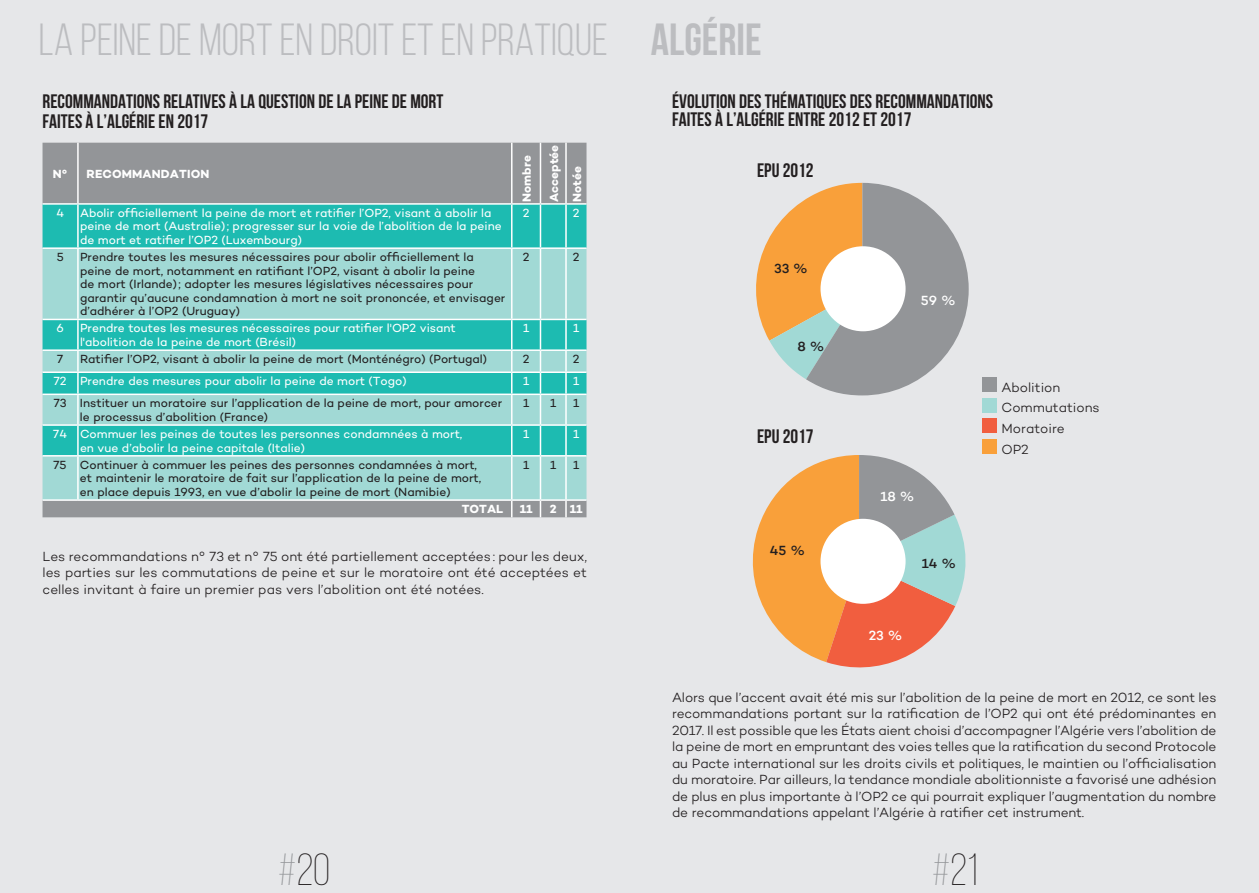
<style>
.page{position:relative;width:1259px;height:893px;background:#e6e7e9}
.page>*{position:absolute;margin:0;border:0;box-sizing:border-box;transform-origin:0 0}
.t1{font:45px "Bebas Neue";color:#bcbdc0}
.t2{font:300 45px "Bebas Neue";color:#231f20}
.t3{font:700 19.5px/18px "Bebas Neue";color:#231f20}
.t4{font:300 13.5px/16.5px "Campton";color:#231f20;text-align:justify}
.t5{font:500 13.5px "Campton";color:#231f20}
.t6{font:500 13.5px "Campton";color:#fff}
.t7{font:12px/13.5px "Campton";color:#231f20}
.t8{font:12px/13.5px "Campton";color:#fff}
.t9{font:700 12px/23px "Campton";color:#fff}
.s1{font-weight:700}
.s2{color:#939598}
</style>
<div class="page">
<svg style="left:756px;top:183px;width:212px;height:212px"></svg>
<svg style="left:752px;top:455px;width:214px;height:213px"></svg>
<div style="left:982px;top:377px;width:15px;height:15px;background:#939598"></div>
<div style="left:982px;top:398px;width:15px;height:14px;background:#a1d9d5"></div>
<div style="left:982px;top:418px;width:15px;height:15px;background:#f15e3f"></div>
<div style="left:982px;top:439px;width:15px;height:15px;background:#f9a03a"></div>
<div style="left:43px;top:143px;width:543px;height:374px;background:#939598"></div>
<div style="left:43px;top:205px;width:543px;height:42px;background:#1dbbb1"></div>
<svg style="left:43px;top:249px;width:543px;height:250px;background:#79d0ca"></svg>
<hr style="left:77px;top:143px;width:2px;height:60px;background:#fff">
<hr style="left:511px;top:143px;width:1px;height:60px;background:#fff">
<hr style="left:540px;top:143px;width:1px;height:60px;background:#fff">
<hr style="left:565px;top:143px;width:2px;height:60px;background:#fff">
<hr style="left:43px;top:203px;width:35px;height:2px;background:#fff">
<hr style="left:78px;top:203px;width:434px;height:2px;background:#fff">
<hr style="left:77px;top:205px;width:2px;height:42px;background:#fff">
<hr style="left:512px;top:203px;width:28px;height:2px;background:#fff">
<hr style="left:511px;top:205px;width:1px;height:42px;background:#fff">
<hr style="left:540px;top:203px;width:26px;height:2px;background:#fff">
<hr style="left:540px;top:205px;width:1px;height:42px;background:#fff">
<hr style="left:566px;top:203px;width:20px;height:2px;background:#fff">
<hr style="left:565px;top:205px;width:2px;height:42px;background:#fff">
<hr style="left:43px;top:247px;width:35px;height:2px;background:#fff">
<hr style="left:78px;top:247px;width:434px;height:2px;background:#fff">
<hr style="left:77px;top:249px;width:2px;height:70px;background:#fff">
<hr style="left:512px;top:247px;width:28px;height:2px;background:#fff">
<hr style="left:511px;top:249px;width:1px;height:70px;background:#fff">
<hr style="left:540px;top:247px;width:26px;height:2px;background:#fff">
<hr style="left:540px;top:249px;width:1px;height:70px;background:#fff">
<hr style="left:566px;top:247px;width:20px;height:2px;background:#fff">
<hr style="left:565px;top:249px;width:2px;height:70px;background:#fff">
<hr style="left:77px;top:351px;width:2px;height:20px;background:#fff">
<hr style="left:43px;top:371px;width:35px;height:2px;background:#fff">
<hr style="left:78px;top:371px;width:434px;height:2px;background:#fff">
<hr style="left:77px;top:373px;width:2px;height:21px;background:#fff">
<hr style="left:43px;top:394px;width:35px;height:1px;background:#fff">
<hr style="left:78px;top:394px;width:434px;height:1px;background:#fff">
<hr style="left:77px;top:395px;width:2px;height:29px;background:#fff">
<hr style="left:43px;top:424px;width:35px;height:2px;background:#fff">
<hr style="left:78px;top:424px;width:434px;height:2px;background:#fff">
<hr style="left:77px;top:426px;width:2px;height:29px;background:#fff">
<hr style="left:43px;top:455px;width:35px;height:2px;background:#fff">
<hr style="left:78px;top:455px;width:434px;height:2px;background:#fff">
<hr style="left:77px;top:457px;width:2px;height:42px;background:#fff">
<hr style="left:512px;top:455px;width:28px;height:2px;background:#fff">
<hr style="left:511px;top:457px;width:1px;height:42px;background:#fff">
<hr style="left:540px;top:455px;width:26px;height:2px;background:#fff">
<hr style="left:540px;top:457px;width:1px;height:42px;background:#fff">
<hr style="left:566px;top:455px;width:20px;height:2px;background:#fff">
<hr style="left:565px;top:457px;width:2px;height:42px;background:#fff">
<hr style="left:43px;top:499px;width:35px;height:2px;background:#fff">
<hr style="left:78px;top:499px;width:434px;height:2px;background:#fff">
<hr style="left:512px;top:499px;width:28px;height:2px;background:#fff">
<svg style="left:511px;top:501px;width:1px;height:16px"></svg>
<hr style="left:540px;top:499px;width:26px;height:2px;background:#fff">
<svg style="left:540px;top:501px;width:1px;height:16px"></svg>
<hr style="left:566px;top:499px;width:20px;height:2px;background:#fff">
<svg style="left:565px;top:501px;width:2px;height:16px"></svg>
<hr style="left:77px;top:320px;width:2px;height:29px;background:#fff">
<hr style="left:43px;top:319px;width:35px;height:1px;background:#fff">
<hr style="left:78px;top:319px;width:434px;height:1px;background:#fff">
<svg style="left:511px;top:319px;width:75px;height:136px;background:#61ccc5"></svg>
<hr style="left:43px;top:349px;width:35px;height:2px;background:#fff">
<hr style="left:78px;top:349px;width:434px;height:2px;background:#fff">
<hr style="left:512px;top:349px;width:28px;height:2px;background:#fff">
<hr style="left:540px;top:349px;width:26px;height:2px;background:#fff">
<hr style="left:566px;top:349px;width:20px;height:2px;background:#fff">
<div style="left:820px;top:246px;width:85px;height:85px;background:#fff;border-radius:50%"></div>
<div style="left:770px;top:544px;width:51px;height:51px;background:#f9a03a"></div>
<div style="left:820px;top:519px;width:85px;height:85px;background:#fff;border-radius:50%"></div>
<h1 class="t1" style="left:39px;top:15px;width:724px">LA PEINE DE MORT EN DROIT ET EN PRATIQUE <span class="s1">ALGÉRIE</span></h1>
<h2 class="t3" style="left:43px;top:91px;width:402px;line-height:19.5px">RECOMMANDATIONS RELATIVES À LA QUESTION DE LA PEINE DE MORT<br>FAITES À L’ALGÉRIE EN 2017</h2>
<p class="t9" style="left:53px;top:162px;width:16px">N°</p>
<p class="t9" style="left:86px;top:162px;width:124px">RECOMMANDATION</p>
<p class="t9" style="left:515px;top:202px;width:48px;rotate:-90deg">Nombre</p>
<p class="t9" style="left:542px;top:202px;width:58px;rotate:-90deg">Acceptée<br>Notée</p>
<p class="t8" style="left:56px;top:206px;width:9px">4</p>
<p class="t8" style="left:80px;top:206px;width:423px">Abolir officiellement la peine de mort et ratifier l’OP2, visant à abolir la peine de mort (Australie); progresser sur la voie de l’abolition de la peine de mort et ratifier l’OP2 (Luxembourg)</p>
<p class="t8" style="left:523px;top:206px;width:8px">2</p>
<p class="t8" style="left:573px;top:206px;width:8px">2</p>
<p class="t7" style="left:57px;top:250px;width:9px">5</p>
<p class="t7" style="left:80px;top:250px;width:427px">Prendre toutes les mesures nécessaires pour abolir officiellement la peine de mort, notamment en ratifiant l’OP2, visant à abolir la peine<br>de mort (Irlande); adopter les mesures législatives nécessaires pour garantir qu’aucune condamnation à mort ne soit prononcée, et envisager d’adhérer à l’OP2 (Uruguay)</p>
<p class="t7" style="left:523px;top:250px;width:8px">2</p>
<p class="t7" style="left:573px;top:250px;width:8px">2</p>
<p class="t8" style="left:56px;top:321px;width:9px">6</p>
<p class="t8" style="left:80px;top:321px;width:377px">Prendre toutes les mesures nécessaires pour ratifier l'OP2 visant l'abolition de la peine de mort (Brésil)</p>
<p class="t8" style="left:523px;top:321px;width:8px">1</p>
<p class="t8" style="left:573px;top:321px;width:8px">1</p>
<p class="t7" style="left:57px;top:352px;width:8px">7</p>
<p class="t7" style="left:80px;top:352px;width:408px">Ratifier l’OP2, visant à abolir la peine de mort (Monténégro) (Portugal)</p>
<p class="t7" style="left:523px;top:352px;width:8px">2</p>
<p class="t7" style="left:573px;top:352px;width:8px">2</p>
<p class="t8" style="left:54px;top:374px;width:354px">72 Prendre des mesures pour abolir la peine de mort (Togo)</p>
<p class="t8" style="left:523px;top:374px;width:8px">1</p>
<p class="t8" style="left:573px;top:374px;width:8px">1</p>
<p class="t7" style="left:80px;top:396px;width:424px;text-indent:-26px">73 Instituer un moratoire sur l’application de la peine de mort, pour amorcer le processus d’abolition (France)</p>
<p class="t7" style="left:523px;top:396px;width:8px">1</p>
<p class="t7" style="left:550px;top:396px;width:8px">1</p>
<p class="t7" style="left:573px;top:396px;width:8px">1</p>
<p class="t8" style="left:80px;top:427px;width:384px;text-indent:-27px">74 Commuer les peines de toutes les personnes condamnées à mort, en vue d’abolir la peine capitale (Italie)</p>
<p class="t8" style="left:523px;top:427px;width:8px">1</p>
<p class="t8" style="left:573px;top:427px;width:8px">1</p>
<p class="t7" style="left:80px;top:458px;width:403px;text-indent:-26px">75 Continuer à commuer les peines des personnes condamnées à mort, et maintenir le moratoire de fait sur l’application de la peine de mort, en place depuis 1993, en vue d’abolir la peine de mort (Namibie)</p>
<p class="t7" style="left:523px;top:458px;width:8px">1</p>
<p class="t7" style="left:550px;top:458px;width:8px">1</p>
<p class="t7" style="left:573px;top:458px;width:8px">1</p>
<p class="t9" style="left:462px;top:497px;width:43px">TOTAL</p>
<p class="t9" style="left:520px;top:497px;width:14px">11</p>
<p class="t9" style="left:550px;top:497px;width:34px">2 11</p>
<p class="t4" style="left:43px;top:548px;width:546px">Les recommandations n° 73 et n° 75 ont été partiellement acceptées: pour les deux, les parties sur les commutations de peine et sur le moratoire ont été acceptées et celles invitant à faire un premier pas vers l’abolition ont été notées.</p>
<h2 class="t3" style="left:672px;top:92px;width:322px">ÉVOLUTION DES THÉMATIQUES DES RECOMMANDATIONS<br>FAITES À L’ALGÉRIE ENTRE 2012 ET 2017</h2>
<h2 class="t3" style="left:757px;top:161px;width:58px">EPU 2012</h2>
<p class="t5" style="left:774px;top:260px;width:35px">33 %</p>
<p class="t5" style="left:797px;top:338px;width:29px">8 %</p>
<h2 class="t3" style="left:757px;top:427px;width:58px">EPU 2017</h2>
<p class="t5" style="left:770px;top:542px;width:37px">45 %</p>
<p class="t6" style="left:921px;top:292px;width:36px">59 %</p>
<p class="t6" style="left:880px;top:488px;width:35px">18 %</p>
<p class="t5" style="left:922px;top:555px;width:36px">14 %</p>
<p class="t6" style="left:868px;top:627px;width:35px">23 %</p>
<p class="t4" style="left:1001px;top:377px;width:100px;line-height:20.7px;text-align:left">Abolition<br>Commutations<br>Moratoire<br>OP2</p>
<p class="t4" style="left:672px;top:689px;width:546px">Alors que l’accent avait été mis sur l’abolition de la peine de mort en 2012, ce sont les recommandations portant sur la ratification de l’OP2 qui ont été prédominantes en 2017. Il est possible que les États aient choisi d’accompagner l’Algérie vers l’abolition de la peine de mort en empruntant des voies telles que la ratification du second Protocole au Pacte international sur les droits civils et politiques, le maintien ou l’officialisation du moratoire. Par ailleurs, la tendance mondiale abolitionniste a favorisé une adhésion de plus en plus importante à l’OP2 ce qui pourrait expliquer l’augmentation du nombre de recommandations appelant l’Algérie à ratifier cet instrument.</p>
<h1 class="t2" style="left:278px;top:845px;width:54px"><span class="s2">#</span>20</h1>
<h1 class="t2" style="left:932px;top:845px;width:48px"><span class="s2">#</span>21</h1>
</div>
